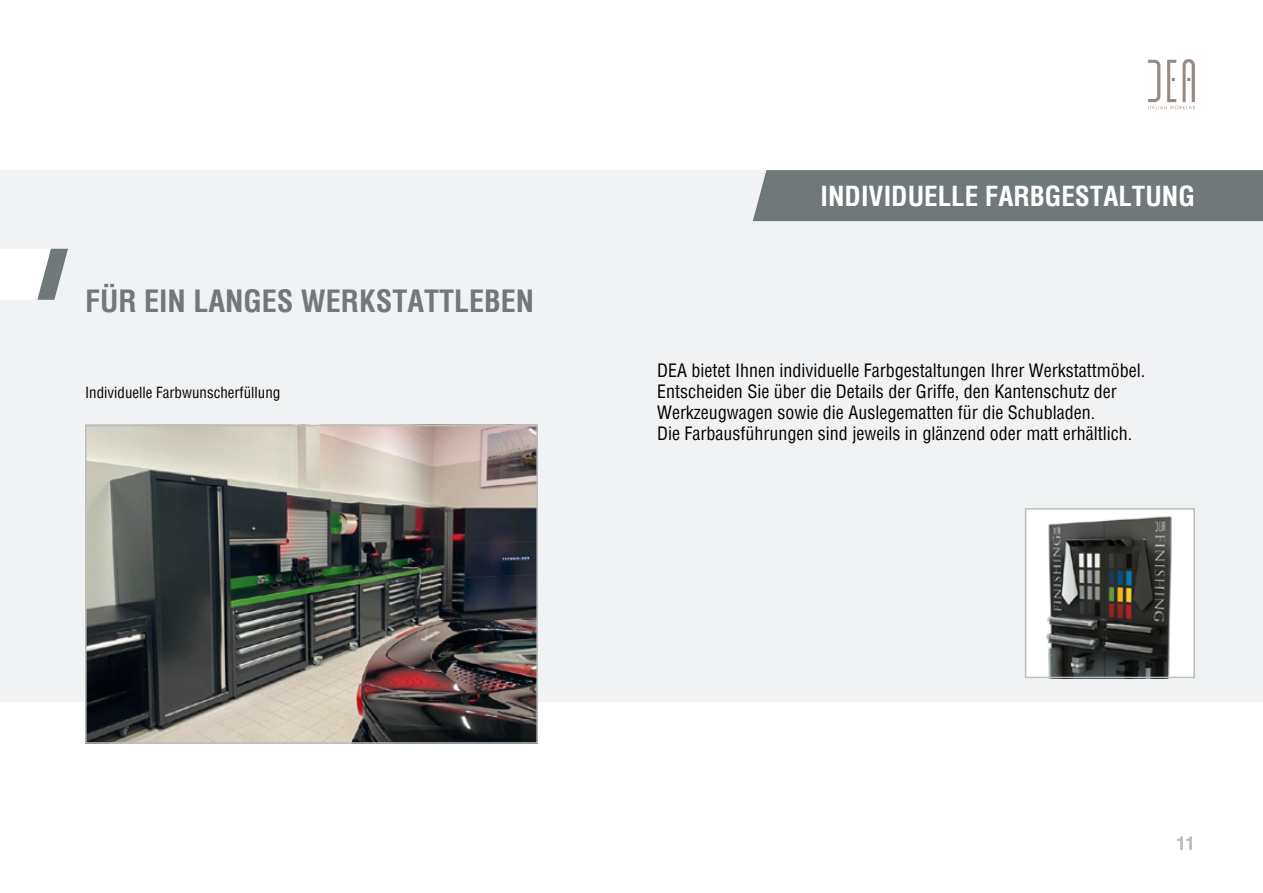
<style>
.page{position:relative;width:1263px;height:893px;background:#fff}
.page>*{position:absolute;margin:0;border:0;box-sizing:border-box;transform-origin:0 0}
.t1{font:700 condensed 30px "Helvetica";color:#717879}
.t2{font:700 condensed 27px "Helvetica";color:#fff}
.t3{font:condensed 18px/21px "Helvetica";color:#000}
.t4{font:700 condensed 18px "Helvetica";color:#b9bebf}
.t5{font:condensed 15px "Helvetica";color:#000}
</style>
<div class="page">
<div style="left:0;top:170px;width:1263px;height:532px;background:#f1f2f3"></div>
<div style="left:1025px;top:509px;width:169px;height:168px;background:#fff"></div>
<img style="left:1046px;top:516px;width:126px;height:159px">
<div style="left:1025px;top:508px;width:170px;height:170px;border:2px solid #b9bebf"></div>
<svg style="left:1148px;top:59px;width:47px;height:50px"></svg>
<img style="left:88px;top:428px;width:447px;height:313px">
<div style="left:85px;top:425px;width:453px;height:319px;border:2px solid #b9bebf"></div>
<div style="left:753px;top:170px;width:510px;height:51px;background:#717879"></div>
<svg style="left:0;top:249px;width:68px;height:51px"></svg>
<h1 class="t1" style="left:85px;top:281px;width:451px">FÜR EIN LANGES WERKSTATTLEBEN</h1>
<p class="t5" style="left:85px;top:382px;width:197px">Individuelle Farbwunscherfüllung</p>
<h2 class="t2" style="left:821px;top:178px;width:376px">INDIVIDUELLE FARBGESTALTUNG</h2>
<p class="t3" style="left:657px;top:359px;width:490px">DEA bietet Ihnen individuelle Farbgestaltungen Ihrer Werkstattmöbel.<br>Entscheiden Sie über die Details der Griffe, den Kantenschutz der Werkzeugwagen sowie die Auslegematten für die Schubladen.<br>Die Farbausführungen sind jeweils in glänzend oder matt erhältlich.</p>
<p class="t4" style="left:1177px;top:832px;width:19px">11</p>
</div>
